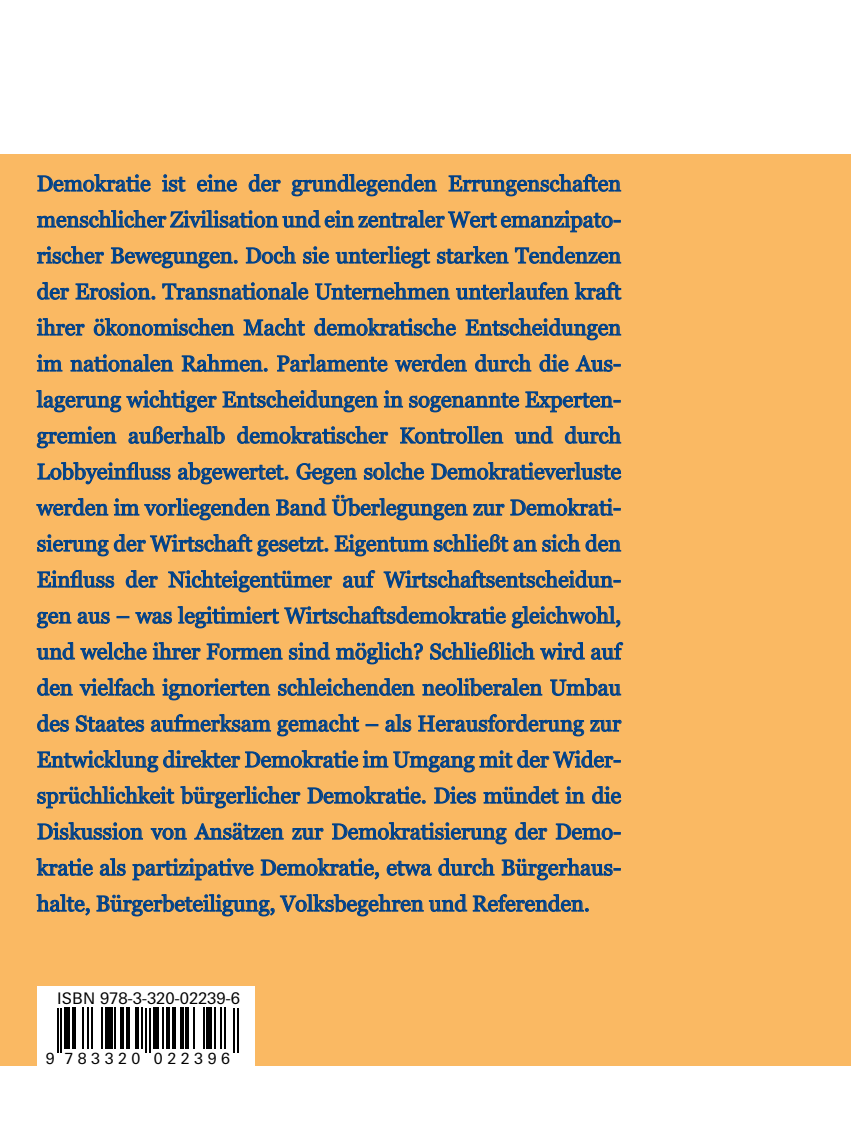
<style>
.page{position:relative;width:851px;height:1134px;background:#fff}
.page>*{position:absolute;margin:0;border:0;box-sizing:border-box;transform-origin:0 0}
.t1{font:22px/36px "Georgia";color:#004189;text-align:justify}
.t2{font:16px "Linotype Univers Basic";letter-spacing:-.01em;color:#000}
.t3{font:15.4px "Linotype Univers Basic";letter-spacing:.29em;color:#000}
</style>
<div class="page">
<div style="left:0;top:154px;width:850px;height:912px;background:#fab963"></div>
<svg style="left:37px;top:174px;width:114px;height:18px"></svg>
<svg style="left:162px;top:174px;width:23px;height:18px"></svg>
<svg style="left:197px;top:174px;width:40px;height:18px"></svg>
<svg style="left:249px;top:174px;width:31px;height:18px"></svg>
<svg style="left:292px;top:174px;width:144px;height:22px"></svg>
<svg style="left:448px;top:174px;width:173px;height:22px"></svg>
<svg style="left:37px;top:210px;width:271px;height:18px"></svg>
<svg style="left:308px;top:210px;width:312px;height:22px"></svg>
<svg style="left:37px;top:246px;width:67px;height:18px"></svg>
<svg style="left:111px;top:247px;width:126px;height:21px"></svg>
<svg style="left:246px;top:246px;width:50px;height:18px"></svg>
<svg style="left:303px;top:246px;width:26px;height:18px"></svg>
<svg style="left:335px;top:246px;width:95px;height:22px"></svg>
<svg style="left:437px;top:246px;width:71px;height:18px"></svg>
<svg style="left:515px;top:246px;width:106px;height:18px"></svg>
<svg style="left:37px;top:282px;width:32px;height:18px"></svg>
<svg style="left:76px;top:282px;width:79px;height:18px"></svg>
<svg style="left:162px;top:282px;width:146px;height:18px"></svg>
<svg style="left:315px;top:282px;width:134px;height:18px"></svg>
<svg style="left:456px;top:282px;width:112px;height:18px"></svg>
<svg style="left:574px;top:282px;width:47px;height:18px"></svg>
<svg style="left:37px;top:318px;width:48px;height:18px"></svg>
<svg style="left:94px;top:318px;width:140px;height:18px"></svg>
<svg style="left:243px;top:318px;width:62px;height:18px"></svg>
<svg style="left:314px;top:318px;width:142px;height:18px"></svg>
<svg style="left:465px;top:318px;width:156px;height:22px"></svg>
<svg style="left:37px;top:354px;width:25px;height:17px"></svg>
<svg style="left:71px;top:354px;width:102px;height:18px"></svg>
<svg style="left:182px;top:354px;width:85px;height:18px"></svg>
<svg style="left:277px;top:354px;width:110px;height:18px"></svg>
<svg style="left:395px;top:354px;width:71px;height:18px"></svg>
<svg style="left:475px;top:354px;width:56px;height:18px"></svg>
<svg style="left:539px;top:354px;width:29px;height:18px"></svg>
<svg style="left:575px;top:355px;width:45px;height:17px"></svg>
<svg style="left:36px;top:390px;width:263px;height:22px"></svg>
<svg style="left:299px;top:390px;width:79px;height:22px"></svg>
<svg style="left:384px;top:390px;width:19px;height:17px"></svg>
<svg style="left:409px;top:393px;width:110px;height:19px"></svg>
<svg style="left:525px;top:391px;width:95px;height:21px"></svg>
<svg style="left:37px;top:426px;width:79px;height:22px"></svg>
<svg style="left:128px;top:426px;width:97px;height:18px"></svg>
<svg style="left:237px;top:426px;width:151px;height:18px"></svg>
<svg style="left:400px;top:426px;width:103px;height:18px"></svg>
<svg style="left:515px;top:426px;width:38px;height:18px"></svg>
<svg style="left:565px;top:426px;width:56px;height:18px"></svg>
<svg style="left:37px;top:462px;width:133px;height:22px"></svg>
<svg style="left:178px;top:462px;width:110px;height:22px"></svg>
<svg style="left:296px;top:463px;width:61px;height:21px"></svg>
<svg style="left:364px;top:462px;width:60px;height:18px"></svg>
<svg style="left:431px;top:462px;width:190px;height:18px"></svg>
<svg style="left:36px;top:498px;width:72px;height:18px"></svg>
<svg style="left:114px;top:498px;width:156px;height:22px"></svg>
<svg style="left:276px;top:498px;width:50px;height:18px"></svg>
<svg style="left:332px;top:495px;width:135px;height:25px"></svg>
<svg style="left:473px;top:504px;width:31px;height:12px"></svg>
<svg style="left:510px;top:498px;width:110px;height:18px"></svg>
<svg style="left:37px;top:534px;width:291px;height:22px"></svg>
<svg style="left:335px;top:534px;width:93px;height:22px"></svg>
<svg style="left:434px;top:534px;width:187px;height:18px"></svg>
<svg style="left:37px;top:570px;width:77px;height:18px"></svg>
<svg style="left:126px;top:570px;width:32px;height:18px"></svg>
<svg style="left:168px;top:570px;width:164px;height:22px"></svg>
<svg style="left:343px;top:570px;width:32px;height:18px"></svg>
<svg style="left:383px;top:570px;width:237px;height:18px"></svg>
<svg style="left:37px;top:612px;width:34px;height:16px"></svg>
<svg style="left:78px;top:612px;width:32px;height:12px"></svg>
<svg style="left:117px;top:616px;width:12px;height:2px"></svg>
<svg style="left:135px;top:611px;width:37px;height:13px"></svg>
<svg style="left:178px;top:606px;width:344px;height:22px"></svg>
<svg style="left:522px;top:606px;width:98px;height:21px"></svg>
<svg style="left:37px;top:642px;width:110px;height:18px"></svg>
<svg style="left:153px;top:642px;width:47px;height:18px"></svg>
<svg style="left:207px;top:643px;width:75px;height:17px"></svg>
<svg style="left:289px;top:642px;width:41px;height:18px"></svg>
<svg style="left:336px;top:642px;width:87px;height:22px"></svg>
<svg style="left:430px;top:642px;width:104px;height:18px"></svg>
<svg style="left:540px;top:642px;width:44px;height:18px"></svg>
<svg style="left:591px;top:642px;width:32px;height:18px"></svg>
<svg style="left:37px;top:678px;width:36px;height:18px"></svg>
<svg style="left:80px;top:678px;width:75px;height:18px"></svg>
<svg style="left:162px;top:678px;width:108px;height:22px"></svg>
<svg style="left:278px;top:678px;width:136px;height:18px"></svg>
<svg style="left:422px;top:678px;width:120px;height:18px"></svg>
<svg style="left:550px;top:678px;width:71px;height:18px"></svg>
<svg style="left:37px;top:714px;width:32px;height:18px"></svg>
<svg style="left:76px;top:715px;width:68px;height:17px"></svg>
<svg style="left:151px;top:714px;width:120px;height:18px"></svg>
<svg style="left:277px;top:714px;width:82px;height:22px"></svg>
<svg style="left:366px;top:724px;width:12px;height:2px"></svg>
<svg style="left:385px;top:714px;width:26px;height:18px"></svg>
<svg style="left:418px;top:714px;width:166px;height:22px"></svg>
<svg style="left:590px;top:720px;width:31px;height:12px"></svg>
<svg style="left:37px;top:750px;width:332px;height:22px"></svg>
<svg style="left:369px;top:750px;width:251px;height:22px"></svg>
<svg style="left:37px;top:786px;width:137px;height:22px"></svg>
<svg style="left:180px;top:786px;width:120px;height:22px"></svg>
<svg style="left:307px;top:786px;width:118px;height:18px"></svg>
<svg style="left:434px;top:786px;width:42px;height:18px"></svg>
<svg style="left:483px;top:786px;width:75px;height:18px"></svg>
<svg style="left:565px;top:786px;width:19px;height:17px"></svg>
<svg style="left:592px;top:786px;width:29px;height:18px"></svg>
<svg style="left:37px;top:822px;width:106px;height:18px"></svg>
<svg style="left:151px;top:828px;width:36px;height:12px"></svg>
<svg style="left:194px;top:823px;width:89px;height:17px"></svg>
<svg style="left:292px;top:828px;width:31px;height:12px"></svg>
<svg style="left:332px;top:822px;width:174px;height:22px"></svg>
<svg style="left:515px;top:822px;width:32px;height:18px"></svg>
<svg style="left:555px;top:823px;width:65px;height:17px"></svg>
<svg style="left:37px;top:858px;width:56px;height:18px"></svg>
<svg style="left:100px;top:858px;width:26px;height:18px"></svg>
<svg style="left:132px;top:858px;width:122px;height:22px"></svg>
<svg style="left:261px;top:858px;width:118px;height:21px"></svg>
<svg style="left:387px;top:861px;width:44px;height:15px"></svg>
<svg style="left:438px;top:858px;width:56px;height:18px"></svg>
<svg style="left:501px;top:858px;width:119px;height:22px"></svg>
<svg style="left:37px;top:894px;width:53px;height:21px"></svg>
<svg style="left:97px;top:894px;width:177px;height:22px"></svg>
<svg style="left:280px;top:894px;width:143px;height:22px"></svg>
<svg style="left:429px;top:894px;width:38px;height:18px"></svg>
<svg style="left:473px;top:894px;width:115px;height:18px"></svg>
<div style="left:37px;top:986px;width:218px;height:85px;background:#fff"></div>
<hr style="left:57px;top:1007px;width:1px;height:45px;background:#000">
<hr style="left:61px;top:1007px;width:1px;height:45px;background:#000">
<div style="left:65px;top:1007px;width:5px;height:42px;background:#000"></div>
<hr style="left:72px;top:1007px;width:4px;height:42px;background:#000">
<hr style="left:82px;top:1007px;width:1px;height:42px;background:#000">
<hr style="left:88px;top:1007px;width:1px;height:42px;background:#000">
<hr style="left:91px;top:1007px;width:2px;height:42px;background:#000">
<hr style="left:101px;top:1007px;width:1px;height:42px;background:#000">
<div style="left:105px;top:1007px;width:7px;height:42px;background:#000"></div>
<hr style="left:114px;top:1007px;width:2px;height:42px;background:#000">
<hr style="left:120px;top:1007px;width:4px;height:42px;background:#000">
<hr style="left:126px;top:1007px;width:3px;height:42px;background:#000">
<hr style="left:136px;top:1007px;width:3px;height:42px;background:#000">
<hr style="left:141px;top:1007px;width:2px;height:42px;background:#000">
<hr style="left:145px;top:1007px;width:2px;height:45px;background:#000">
<hr style="left:149px;top:1007px;width:1px;height:45px;background:#000">
<div style="left:153px;top:1007px;width:5px;height:42px;background:#000"></div>
<hr style="left:162px;top:1007px;width:2px;height:42px;background:#000">
<hr style="left:166px;top:1007px;width:4px;height:42px;background:#000">
<hr style="left:172px;top:1007px;width:3px;height:42px;background:#000">
<hr style="left:180px;top:1007px;width:3px;height:42px;background:#000">
<hr style="left:185px;top:1007px;width:4px;height:42px;background:#000">
<hr style="left:193px;top:1007px;width:2px;height:42px;background:#000">
<hr style="left:203px;top:1007px;width:1px;height:42px;background:#000">
<div style="left:207px;top:1007px;width:5px;height:42px;background:#000"></div>
<hr style="left:214px;top:1007px;width:2px;height:42px;background:#000">
<hr style="left:220px;top:1007px;width:1px;height:42px;background:#000">
<hr style="left:224px;top:1007px;width:1px;height:42px;background:#000">
<hr style="left:233px;top:1007px;width:2px;height:45px;background:#000">
<hr style="left:237px;top:1007px;width:2px;height:45px;background:#000">
<p class="t1" style="left:37px;top:165px;width:585px">Demokratie ist eine der grundlegenden Errungenschaften menschlicher Zivilisation und ein zentraler Wert emanzipato&shy;rischer Bewegungen. Doch sie unterliegt starken Tendenzen der Erosion. Transnationale Unternehmen unterlaufen kraft ihrer ökonomischen Macht demokratische Entscheidungen im nationalen Rahmen. Parlamente werden durch die Aus&shy;lagerung wichtiger Entscheidungen in sogenannte Experten&shy;gremien außerhalb demokratischer Kontrollen und durch Lobbyeinfluss abgewertet. Gegen solche Demokratieverluste werden im vorliegenden Band Überlegungen zur Demokrati&shy;sierung der Wirtschaft gesetzt. Eigentum schließt an sich den Einfluss der Nichteigentümer auf Wirtschaftsentscheidun&shy;gen aus – was legitimiert Wirtschaftsdemokratie gleichwohl, und welche ihrer Formen sind möglich? Schließlich wird auf den vielfach ignorierten schleichenden neoliberalen Umbau des Staates aufmerksam gemacht – als Herausforderung zur Entwicklung direkter Demokratie im Umgang mit der Wider&shy;sprüchlichkeit bürgerlicher Demokratie. Dies mündet in die Diskussion von Ansätzen zur Demokratisierung der Demo&shy;kratie als partizipative Demokratie, etwa durch Bürgerhaus&shy;halte, Bürgerbeteiligung, Volksbegehren und Referenden.</p>
<p class="t2" style="left:57px;top:989px;width:184px">ISBN 978-3-320-02239-6</p>
<p class="t3" style="left:46px;top:1049px;width:186px">9 783320 022396</p>
</div>
